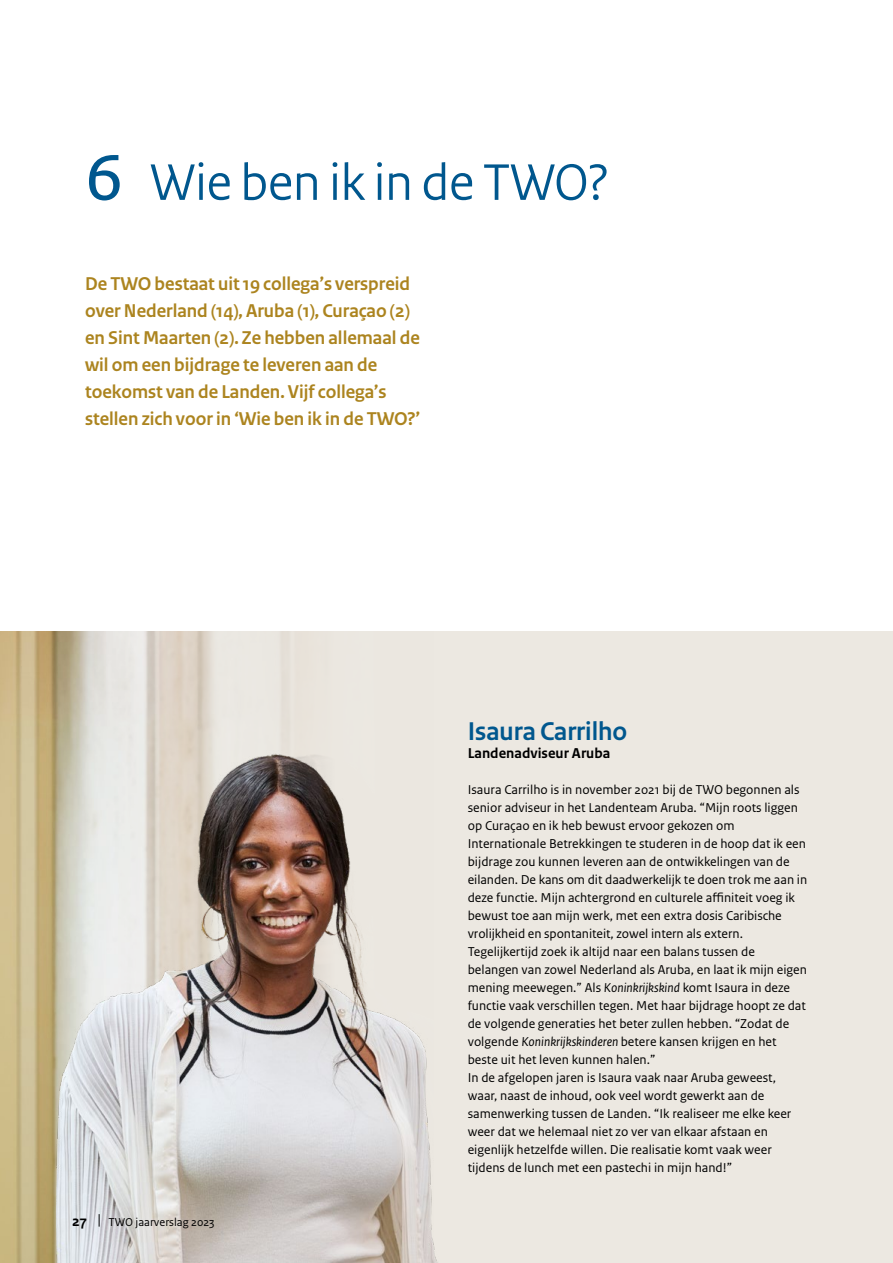
<style>
.page{position:relative;width:893px;height:1263px;background:#fff}
.page>*{position:absolute;margin:0;border:0;box-sizing:border-box;transform-origin:0 0}
.t1{font:54px "Rijksoverheid Sans Heading";color:#00578e}
.t2{font:700 27px "Rijksoverheid Sans Heading";color:#00578e}
.t3{font:700 19.5px/27px "Rijksoverheid Sans Heading";color:#ac841f}
.t4{font:700 15px "Rijksoverheid Sans Text";color:#000}
.t5{font:13.5px/18px "Rijksoverheid Sans Text";color:#000}
.t6{font:12px "Rijksoverheid Sans Text";color:#000}
.s1{font-size:90px}
.s2{font-weight:700;font-size:15px}
.s3{font-size:15px}
.s4{font-style:italic}
</style>
<div class="page">
<div style="left:0;top:631px;width:893px;height:632px;background:#ece8e1"></div>
<img style="left:0;top:632px;width:34px;height:631px">
<img style="left:34px;top:632px;width:404px;height:631px">
<h1 class="t1" style="left:85px;top:151px;width:525px"><span class="s1">6</span> Wie ben ik in de TWO?</h1>
<p class="t3" style="left:85px;top:270px;width:337px">De TWO bestaat uit 19 collega’s verspreid over Nederland (14), Aruba (1), Curaçao (2) en Sint Maarten (2). Ze hebben allemaal de wil om een bijdrage te leveren aan de toekomst van de Landen. Vijf collega’s stellen zich voor in ‘Wie ben ik in de TWO?’</p>
<p class="t6" style="left:72px;top:1215px;width:144px"><span class="s2">27</span> <span class="s3">|</span> TWO jaarverslag 2023</p>
<h2 class="t2" style="left:468px;top:716px;width:161px">Isaura Carrilho</h2>
<p class="t4" style="left:468px;top:744px;width:144px">Landenadviseur Aruba</p>
<p class="t5" style="left:468px;top:781px;width:341px">Isaura Carrilho is in november 2021 bij de TWO begonnen als senior adviseur in het Landenteam Aruba. “Mijn roots liggen op Curaçao en ik heb bewust ervoor gekozen om Internationale Betrekkingen te studeren in de hoop dat ik een bijdrage zou kunnen leveren aan de ontwikkelingen van de eilanden. De kans om dit daadwerkelijk te doen trok me aan in deze functie. Mijn achtergrond en culturele affiniteit voeg ik bewust toe aan mijn werk, met een extra dosis Caribische vrolijkheid en spontaniteit, zowel intern als extern.<br>Tegelijkertijd zoek ik altijd naar een balans tussen de belangen van zowel Nederland als Aruba, en laat ik mijn eigen mening meewegen.” Als <span class="s4">Koninkrijkskind</span> komt Isaura in deze functie vaak verschillen tegen. Met haar bijdrage hoopt ze dat de volgende generaties het beter zullen hebben. “Zodat de volgende <span class="s4">Koninkrijkskinderen</span> betere kansen krijgen en het beste uit het leven kunnen halen.”<br>In de afgelopen jaren is Isaura vaak naar Aruba geweest, waar, naast de inhoud, ook veel wordt gewerkt aan de samenwerking tussen de Landen. “Ik realiseer me elke keer weer dat we helemaal niet zo ver van elkaar afstaan en eigenlijk hetzelfde willen. Die realisatie komt vaak weer tijdens de lunch met een pastechi in mijn hand!”</p>
</div>
